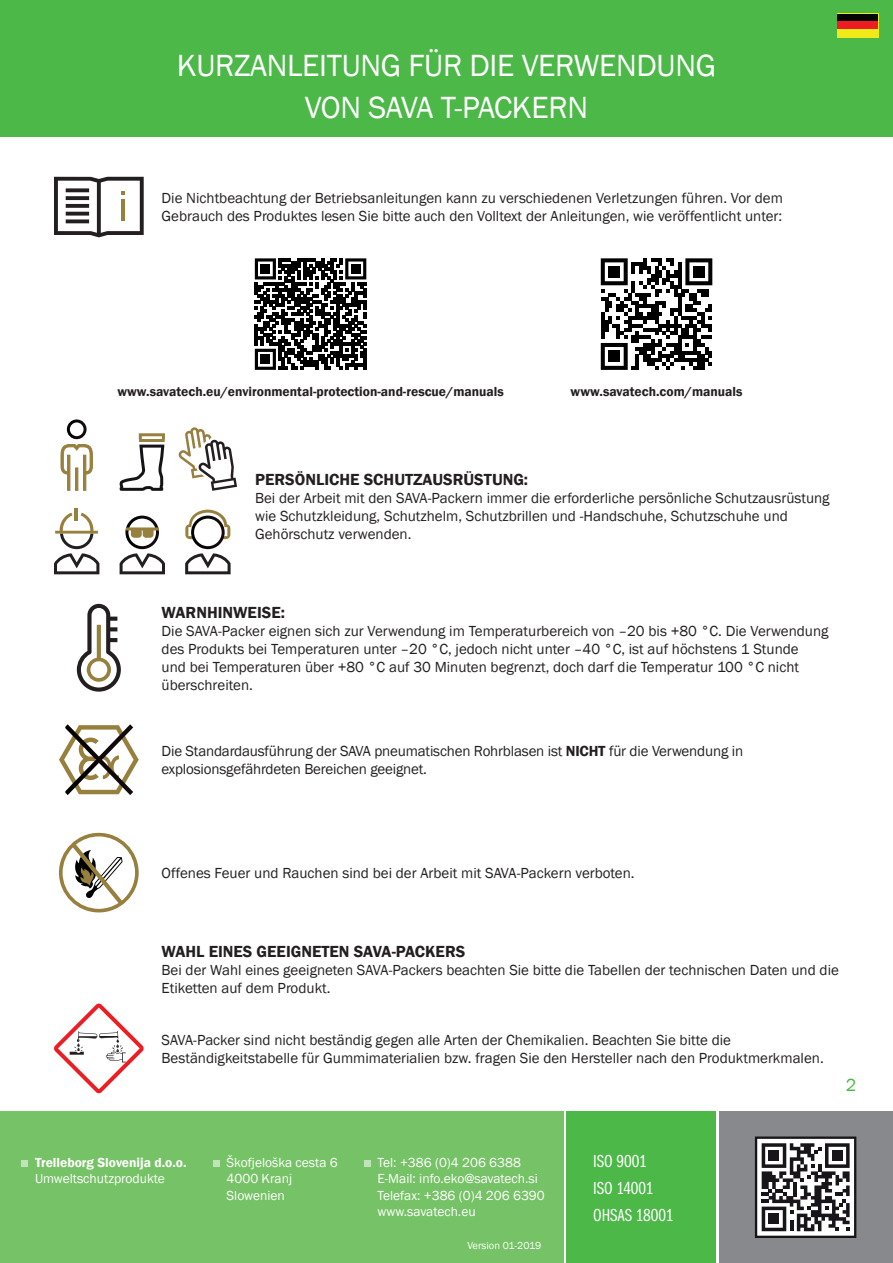
<style>
.page{position:relative;width:893px;height:1263px;background:#fff}
.page>*{position:absolute;margin:0;border:0;box-sizing:border-box;transform-origin:0 0}
.t1{font:31.5px/42.3px "Franklin Gothic";letter-spacing:-.01em;color:#fff;text-align:center}
.t2{font:18px/27px "Franklin Got Itc TCE Book Comp";color:#fff}
.t3{font:18px "Franklin Gothic";color:#4cb848}
.t4{font:600 16.5px "Franklin Gothic";color:#231f20}
.t5{font:15px/18px "Franklin Gothic";color:#231f20}
.t6{font:13.5px/16.2px "Franklin Gothic";color:#fff}
.t7{font:600 13.5px "Franklin Gothic";color:#231f20}
.t8{font:600 13.5px "Franklin Gothic";color:#fff}
.t9{font:10.5px "Franklin Gothic";color:#fff}
.s1{font-weight:600}
</style>
<div class="page">
<div style="left:0;top:0;width:893px;height:137px;background:#4cb848"></div>
<div style="left:566px;top:1111px;width:150px;height:152px;background:#4cb848"></div>
<div style="left:719px;top:1111px;width:174px;height:152px;background:#87898c"></div>
<div style="left:0;top:1111px;width:563px;height:152px;background:#76c266"></div>
<svg style="left:755px;top:1136px;width:101px;height:102px;background:#8d8c8e"></svg>
<svg style="left:21px;top:1160px;width:6px;height:6px"></svg>
<div style="left:213px;top:1160px;width:7px;height:6px;background:#c1e3ba"></div>
<div style="left:364px;top:1160px;width:7px;height:6px;background:#c1e3ba"></div>
<svg style="left:255px;top:258px;width:111px;height:112px"></svg>
<div style="left:261px;top:264px;width:9px;height:9px;background:#000001"></div>
<div style="left:351px;top:264px;width:9px;height:9px;background:#000001"></div>
<div style="left:261px;top:355px;width:9px;height:9px;background:#000001"></div>
<svg style="left:601px;top:258px;width:111px;height:112px"></svg>
<div style="left:608px;top:266px;width:12px;height:12px;background:#000001"></div>
<div style="left:693px;top:266px;width:12px;height:12px;background:#000001"></div>
<div style="left:608px;top:351px;width:12px;height:11px;background:#000001"></div>
<svg style="left:120px;top:516px;width:45px;height:58px"></svg>
<svg style="left:185px;top:510px;width:46px;height:64px"></svg>
<svg style="left:54px;top:508px;width:45px;height:66px"></svg>
<svg style="left:178px;top:427px;width:59px;height:64px"></svg>
<svg style="left:60px;top:419px;width:33px;height:72px"></svg>
<svg style="left:120px;top:433px;width:45px;height:58px"></svg>
<svg style="left:77px;top:604px;width:44px;height:88px"></svg>
<svg style="left:54px;top:177px;width:90px;height:60px"></svg>
<svg style="left:54px;top:1003px;width:90px;height:90px"></svg>
<svg style="left:59px;top:724px;width:80px;height:71px"></svg>
<svg style="left:59px;top:833px;width:80px;height:79px"></svg>
<div style="left:838px;top:14px;width:40px;height:24px;background:#f0ea1b"></div>
<div style="left:838px;top:14px;width:40px;height:8px;background:#060605"></div>
<div style="left:838px;top:22px;width:40px;height:7px;background:#ee1d23"></div>
<h1 class="t1" style="left:177px;top:45px;width:541px">KURZANLEITUNG FÜR DIE VERWENDUNG<br>VON SAVA T-PACKERN</h1>
<p class="t5" style="left:162px;top:190px;width:623px">Die Nichtbeachtung der Betriebsanleitungen kann zu verschiedenen Verletzungen führen. Vor dem<br>Gebrauch des Produktes lesen Sie bitte auch den Volltext der Anleitungen, wie veröffentlicht unter:</p>
<p class="t7" style="left:117px;top:383px;width:388px">www.savatech.eu/environmental-protection-and-rescue/manuals</p>
<p class="t7" style="left:571px;top:383px;width:173px">www.savatech.com/manuals</p>
<p class="t4" style="left:255px;top:469px;width:275px">PERSÖNLICHE SCHUTZAUSRÜSTUNG:</p>
<p class="t5" style="left:255px;top:489px;width:576px">Bei der Arbeit mit den SAVA-Packern immer die erforderliche persönliche Schutzausrüstung wie Schutzkleidung, Schutzhelm, Schutzbrillen und -Handschuhe, Schutzschuhe und<br>Gehörschutz verwenden.</p>
<p class="t4" style="left:162px;top:602px;width:125px">WARNHINWEISE:</p>
<p class="t5" style="left:162px;top:622px;width:668px">Die SAVA-Packer eignen sich zur Verwendung im Temperaturbereich von –20 bis +80 °C. Die Verwendung des Produkts bei Temperaturen unter –20 °C, jedoch nicht unter –40 °C, ist auf höchstens 1 Stunde<br>und bei Temperaturen über +80 °C auf 30 Minuten begrenzt, doch darf die Temperatur 100 °C nicht überschreiten.</p>
<p class="t5" style="left:162px;top:742px;width:583px">Die Standardausführung der SAVA pneumatischen Rohrblasen ist <span class="s1">NICHT</span> für die Verwendung in explosionsgefährdeten Bereichen geeignet.</p>
<p class="t5" style="left:162px;top:864px;width:475px">Offenes Feuer und Rauchen sind bei der Arbeit mit SAVA-Packern verboten.</p>
<p class="t4" style="left:162px;top:942px;width:305px">WAHL EINES GEEIGNETEN SAVA-PACKERS</p>
<p class="t5" style="left:162px;top:962px;width:679px">Bei der Wahl eines geeigneten SAVA-Packers beachten Sie bitte die Tabellen der technischen Daten und die<br>Etiketten auf dem Produkt.</p>
<p class="t5" style="left:162px;top:1031px;width:664px">SAVA-Packer sind nicht beständig gegen alle Arten der Chemikalien. Beachten Sie bitte die<br>Beständigkeitstabelle für Gummimaterialien bzw. fragen Sie den Hersteller nach den Produktmerkmalen.</p>
<p class="t3" style="left:846px;top:1074px;width:12px">2</p>
<p class="t8" style="left:35px;top:1154px;width:153px">Trelleborg Slovenija d.o.o.</p>
<p class="t6" style="left:35px;top:1171px;width:131px">Umweltschutzprodukte</p>
<p class="t6" style="left:227px;top:1155px;width:113px">Škofjeloška cesta 6<br>4000 Kranj<br>Slowenien</p>
<p class="t6" style="left:377px;top:1155px;width:169px">Tel: +386 (0)4 206 6388<br>E-Mail: info.eko@savatech.si<br>Telefax: +386 (0)4 206 6390 www.savatech.eu</p>
<p class="t9" style="left:467px;top:1239px;width:75px">Version 01-2019</p>
<p class="t2" style="left:593px;top:1147px;width:82px">ISO 9001<br>ISO 14001<br>OHSAS 18001</p>
</div>
